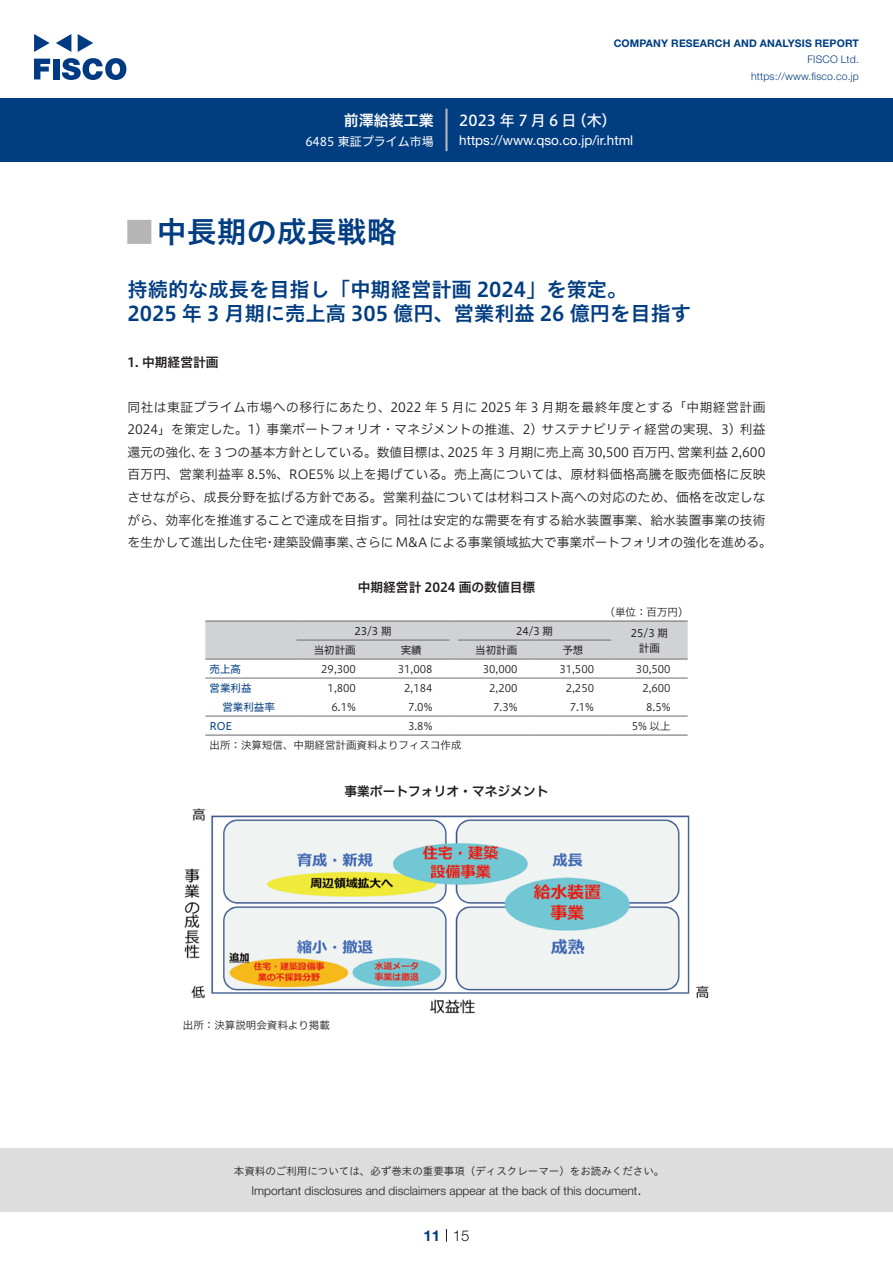
<style>
.page{position:relative;width:893px;height:1263px;background:#fff}
.page>*{position:absolute;margin:0;border:0;box-sizing:border-box;transform-origin:0 0}
.t1{font:30px "Hiragino UD Sans Std N W6";color:#003d81}
.t2{font:24px "Hiragino UD Sans Std N W6";color:#b5b5b6}
.t3{font:20.25px/24px "Hiragino UD Sans Std W6";color:#003d81}
.t4{font:15px "Hiragino UD Sans F Std N W5";letter-spacing:.215em;color:#fff}
.t5{font:15px "Hiragino UD Sans F Std N W6";color:#fff}
.t6{font:300 15px "Helvetica Neue LT Std";color:#231f20}
.t7{font:700 15px "Helvetica Neue LT Std";color:#003d81}
.t8{font:13.5px "Helvetica Neue LT Std";color:#fff}
.t9{font:12.75px/22.5px "Hiragino UD Sans F Std N W3";color:#231f20;text-align:right}
.t10{font:12.75px "Hiragino UD Sans F Std N W3";letter-spacing:.02em;color:#231f20}
.t11{font:12.75px "Hiragino UD Sans F Std N W6";color:#231f20}
.t12{font:300 12px "Helvetica Neue LT Std";color:#231f20}
.t13{font:12px "Hiragino UD Sans F Std N W4";color:#fff}
.t14{font:10.5px "Hiragino UD Sans F Std N W3";color:#231f20}
.t15{font:10.5px "Hiragino UD Sans Std W3";color:#231f20}
.t16{font:700 10.5px "Helvetica Neue LT Std";letter-spacing:.015em;color:#003d81}
.t17{font:300 10.5px/16.5px "Helvetica Neue LT Std";letter-spacing:.015em;color:#003d81;text-align:right}
.t18{font:10.5px "Hiragino UD Sans F Std N W4";color:#231f20}
.t19{font:10.5px "Hiragino UD Sans F Std N W4";color:#003d81}
</style>
<div class="page">
<div style="left:0;top:1148px;width:893px;height:64px;background:#ddd"></div>
<svg style="left:34px;top:59px;width:16px;height:20px"></svg>
<div style="left:53px;top:59px;width:6px;height:20px;background:#003a83"></div>
<svg style="left:62px;top:58px;width:64px;height:22px"></svg>
<svg style="left:34px;top:34px;width:16px;height:18px"></svg>
<svg style="left:78px;top:34px;width:15px;height:18px"></svg>
<svg style="left:56px;top:34px;width:15px;height:18px"></svg>
<div style="left:0;top:98px;width:893px;height:64px;background:#003d81"></div>
<hr style="left:445px;top:109px;width:3px;height:42px;background:#b5b5b6">
<svg style="left:446px;top:1229px;width:1px;height:13px"></svg>
<hr style="left:205px;top:678px;width:91px;height:1px;background:#6c6d70">
<hr style="left:296px;top:678px;width:77px;height:1px;background:#6c6d70">
<hr style="left:373px;top:678px;width:76px;height:1px;background:#6c6d70">
<hr style="left:458px;top:678px;width:77px;height:1px;background:#6c6d70">
<hr style="left:535px;top:678px;width:76px;height:1px;background:#6c6d70">
<hr style="left:611px;top:678px;width:77px;height:1px;background:#6c6d70">
<hr style="left:205px;top:716px;width:91px;height:1px;background:#6c6d70">
<hr style="left:296px;top:716px;width:77px;height:1px;background:#6c6d70">
<hr style="left:373px;top:716px;width:76px;height:1px;background:#6c6d70">
<hr style="left:458px;top:716px;width:77px;height:1px;background:#6c6d70">
<hr style="left:535px;top:716px;width:76px;height:1px;background:#6c6d70">
<hr style="left:611px;top:716px;width:77px;height:1px;background:#6c6d70">
<svg style="left:205px;top:620px;width:483px;height:40px;background:#cccdcf"></svg>
<hr style="left:458px;top:620px;width:77px;height:2px;background:#6c6d70">
<hr style="left:535px;top:620px;width:76px;height:2px;background:#6c6d70">
<hr style="left:611px;top:620px;width:77px;height:2px;background:#6c6d70">
<hr style="left:205px;top:734px;width:91px;height:2px;background:#6c6d70">
<hr style="left:296px;top:734px;width:77px;height:2px;background:#6c6d70">
<hr style="left:373px;top:734px;width:76px;height:2px;background:#6c6d70">
<svg style="left:449px;top:734px;width:9px;height:2px"></svg>
<hr style="left:458px;top:734px;width:77px;height:2px;background:#6c6d70">
<hr style="left:535px;top:734px;width:76px;height:2px;background:#6c6d70">
<hr style="left:611px;top:734px;width:77px;height:2px;background:#6c6d70">
<img style="left:184px;top:808px;width:525px;height:206px">
<p class="t5" style="left:344px;top:109px;width:92px">前澤給装工業</p>
<p class="t13" style="left:305px;top:132px;width:130px">6485 東証プライム市場</p>
<p class="t16" style="left:614px;top:37px;width:247px">COMPANY RESEARCH AND ANALYSIS REPORT</p>
<p class="t17" style="left:751px;top:51px;width:109px">FISCO Ltd. https://www.fisco.co j p.</p>
<p class="t4" style="left:459px;top:109px;width:119px">2023年7月6日</p>
<p class="t4" style="left:572px;top:109px;width:46px">（木(</p>
<p class="t8" style="left:459px;top:132px;width:175px">https://www.qso.co j p. .i r/ html</p>
<h1 class="t1" style="left:157px;top:209px;width:241px">中長期の成長戦略</h1>
<h2 class="t2" style="left:128px;top:213px;width:25px">█</h2>
<h3 class="t3" style="left:128px;top:276px;width:565px">持続的な成長を目指し「中期経営計画 2024」を策定。<br>2025 年 3 月期に売上高 305 億円、営業利益 26 億円を目指す</h3>
<p class="t11" style="left:128px;top:352px;width:93px">1. 中期経営計画</p>
<p class="t9" style="left:128px;top:395px;width:639px">同社は東証プライム市場への移行にあたり、2022 年 5 月に 2025 年 3 月期を最終年度とする「中期経営計画<br>2024」を策定した。1) 事業ポートフォリオ・マネジメントの推進、2) サステナビリティ経営の実現、3) 利益営業利益 2,600</p>
<p class="t9" style="left:447px;top:440px;width:237px">2025 年 3 月期に売上高 30,500 百万円、</p>
<p class="t9" style="left:128px;top:440px;width:327px">還元の強化を、 3 つの基本方針としている。数値目標は、</p>
<p class="t10" style="left:128px;top:465px;width:639px">百万円、営業利益率 8.5%、ROE5% 以上を掲げている。売上高については、原材料価格高騰を販売価格に反映</p>
<p class="t9" style="left:128px;top:485px;width:639px">させながら、成長分野を拡げる方針である。営業利益については材料コスト高への対応のため、価格を改定しな</p>
<p class="t9" style="left:128px;top:508px;width:639px">がら、効率化を推進することで達成を目指す。同社は安定的な需要を有する給水装置事業、給水装置事業の技術</p>
<p class="t9" style="left:356px;top:530px;width:418px">さらに M&amp;A による事業領域拡大で事業ポートフォリオの強化を進める。</p>
<p class="t9" style="left:273px;top:530px;width:90px">建築設備事業、</p>
<p class="t9" style="left:128px;top:530px;width:141px">を生かして進出した住宅</p>
<p class="t9" style="left:264px;top:530px;width:14px">・</p>
<p class="t11" style="left:358px;top:577px;width:179px">中期経営計 2024 画の数値目標</p>
<p class="t18" style="left:354px;top:623px;width:39px">23/3 期</p>
<p class="t18" style="left:516px;top:623px;width:39px">24/3 期</p>
<p class="t14" style="left:605px;top:604px;width:85px">（単位：百万円(</p>
<p class="t18" style="left:631px;top:625px;width:39px">25/3 期</p>
<p class="t18" style="left:314px;top:642px;width:43px">当初計画</p>
<p class="t18" style="left:401px;top:642px;width:22px">実績</p>
<p class="t18" style="left:475px;top:642px;width:43px">当初計画</p>
<p class="t18" style="left:562px;top:642px;width:22px">予想</p>
<p class="t18" style="left:639px;top:640px;width:22px">計画</p>
<p class="t19" style="left:210px;top:661px;width:33px">売上高</p>
<p class="t14" style="left:321px;top:661px;width:36px">29,300</p>
<p class="t14" style="left:398px;top:661px;width:36px">31,008</p>
<p class="t14" style="left:483px;top:661px;width:36px">30,000</p>
<p class="t14" style="left:559px;top:661px;width:36px">31,500</p>
<p class="t14" style="left:636px;top:661px;width:36px">30,500</p>
<p class="t19" style="left:210px;top:680px;width:43px">営業利益</p>
<p class="t14" style="left:328px;top:680px;width:30px">1,800</p>
<p class="t14" style="left:404px;top:680px;width:30px">2,184</p>
<p class="t14" style="left:489px;top:680px;width:30px">2,200</p>
<p class="t14" style="left:566px;top:680px;width:30px">2,250</p>
<p class="t14" style="left:642px;top:680px;width:30px">2,600</p>
<p class="t19" style="left:222px;top:699px;width:54px">営業利益率</p>
<p class="t14" style="left:332px;top:699px;width:26px">6.1%</p>
<p class="t14" style="left:408px;top:699px;width:26px">7.0%</p>
<p class="t14" style="left:493px;top:699px;width:26px">7.3%</p>
<p class="t14" style="left:570px;top:699px;width:26px">7.1%</p>
<p class="t14" style="left:646px;top:699px;width:26px">8.5%</p>
<p class="t14" style="left:408px;top:718px;width:26px">3.8%</p>
<p class="t19" style="left:210px;top:718px;width:24px">ROE</p>
<p class="t14" style="left:210px;top:737px;width:253px">出所：決算短信、中期経営計画資料よりフィスコ作成</p>
<p class="t11" style="left:344px;top:781px;width:206px">事業ポートフォリオ・マネジメント</p>
<p class="t14" style="left:632px;top:718px;width:40px">5% 以上</p>
<p class="t14" style="left:183px;top:1017px;width:148px">出所：決算説明会資料より掲載</p>
<p class="t15" style="left:234px;top:1163px;width:432px">本資料のご利用については、必ず巻末の重要事項（ディスクレーマー）をお読みください。</p>
<p class="t6" style="left:637px;top:1180px;width:6px">.</p>
<p class="t12" style="left:251px;top:1183px;width:387px">Important disclosures and disclaimers appear at the back of this document</p>
<p class="t7" style="left:423px;top:1226px;width:18px">11</p>
<p class="t6" style="left:453px;top:1226px;width:18px">15</p>
</div>
